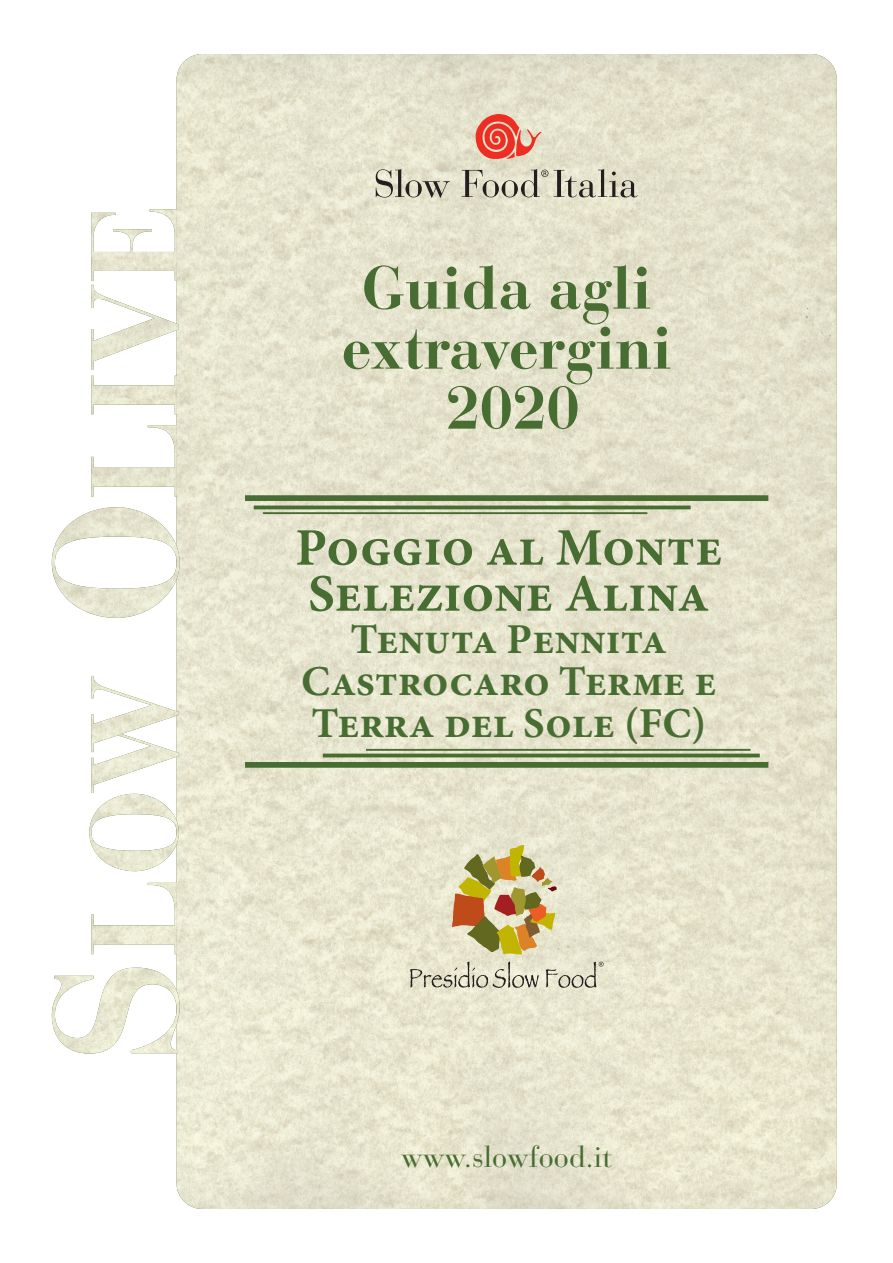
<style>
.page{position:relative;width:893px;height:1263px;background:#fff}
.page>*{position:absolute;margin:0;border:0;box-sizing:border-box;transform-origin:0 0}
.t1{font:700 60px/60px "Bauer Bodoni Std";color:#486d32;text-align:center}
.t2{font:700 52.8px "Minion Pro";color:#486d32}
.t3{font:700 42.6px "Minion Pro";color:#486d32}
.t4{font:30px "Bauer Bodoni Std";color:#486d32}
</style>
<div class="page">
<img style="left:177px;top:54px;width:660px;height:1155px">
<img style="left:52px;top:209px;width:128px;height:844px">
<div style="left:245px;top:495px;width:523px;height:6px;background:#486d32"></div>
<svg style="left:254px;top:505px;width:437px;height:4px;background:#5d7d47"></svg>
<hr style="left:263px;top:512px;width:384px;height:2px;background:#486d32">
<div style="left:245px;top:762px;width:523px;height:6px;background:#486d32"></div>
<hr style="left:323px;top:754px;width:437px;height:3px;background:#486d32">
<hr style="left:366px;top:749px;width:385px;height:2px;background:#486d32">
<svg style="left:410px;top:961px;width:129px;height:27px;background:#cbc8b4"></svg>
<svg style="left:452px;top:845px;width:105px;height:109px;background:#c5ad72"></svg>
<svg style="left:546px;top:962px;width:58px;height:26px;background:#cccab6"></svg>
<svg style="left:475px;top:114px;width:67px;height:46px;background:#e88a78"></svg>
<svg style="left:376px;top:169px;width:74px;height:29px;background:#bbb9a7"></svg>
<svg style="left:462px;top:169px;width:86px;height:28px;background:#bcb9a8"></svg>
<svg style="left:554px;top:169px;width:84px;height:28px;background:#b7b4a3"></svg>
<h1 class="t1" style="left:341px;top:258px;width:332px">Guida agli extravergini<br>2020</h1>
<p class="t2" style="left:295px;top:516px;width:429px">Poggio al Monte</p>
<p class="t2" style="left:308px;top:562px;width:403px">Selezione Alina</p>
<p class="t3" style="left:351px;top:614px;width:318px">Tenuta Pennita</p>
<p class="t3" style="left:301px;top:656px;width:417px">Castrocaro Terme e</p>
<p class="t3" style="left:311px;top:698px;width:396px">Terra del Sole (FC)</p>
<p class="t4" style="left:401px;top:1139px;width:212px">www.slowfood.it</p>
</div>
